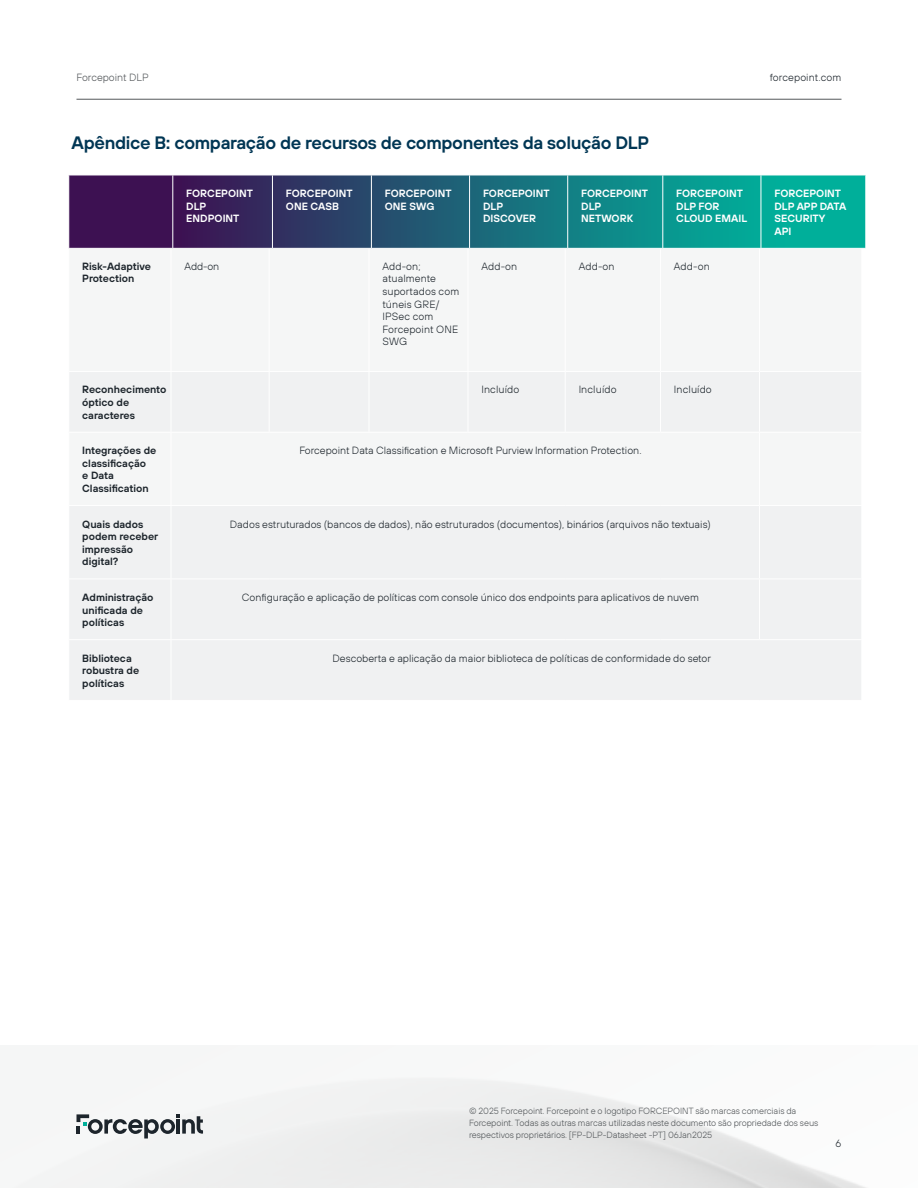
<style>
.page{position:relative;width:918px;height:1188px;background:#fff}
.page>*{position:absolute;margin:0;border:0;box-sizing:border-box;transform-origin:0 0}
.t1{font:600 18px "FP Sans";letter-spacing:-.02em;color:#003654}
.t2{font:300 10.5px/12.6px "FP Sans";color:#1d252c}
.t3{font:600 10.5px/12.6px "FP Sans";color:#1d252c}
.t4{font:600 10.5px/12.6px "FP Sans";color:#fff}
.t5{font:300 10.5px "FP Sans";color:#53575a}
.t6{font:300 9px/12px "FP Sans";letter-spacing:-.01em;color:#53575a}
</style>
<div class="page">
<svg style="left:14px;top:1078px;width:852px;height:110px;fill:#f0f1f1"></svg>
<div style="left:69px;top:372px;width:792px;height:328px;background:#f0f1f2"></div>
<hr style="left:171px;top:372px;width:1px;height:60px;background:#fff">
<hr style="left:269px;top:372px;width:1px;height:60px;background:#fff">
<hr style="left:369px;top:372px;width:1px;height:60px;background:#fff">
<hr style="left:468px;top:372px;width:1px;height:60px;background:#fff">
<hr style="left:565px;top:372px;width:1px;height:60px;background:#fff">
<hr style="left:660px;top:372px;width:1px;height:60px;background:#fff">
<hr style="left:759px;top:372px;width:1px;height:60px;background:#fff">
<hr style="left:68px;top:432px;width:103px;height:1px;background:#fff">
<hr style="left:171px;top:432px;width:98px;height:1px;background:#fff">
<hr style="left:171px;top:433px;width:1px;height:72px;background:#fff">
<hr style="left:269px;top:432px;width:100px;height:1px;background:#fff">
<hr style="left:369px;top:432px;width:99px;height:1px;background:#fff">
<hr style="left:468px;top:432px;width:97px;height:1px;background:#fff">
<hr style="left:565px;top:432px;width:95px;height:1px;background:#fff">
<hr style="left:660px;top:432px;width:99px;height:1px;background:#fff">
<hr style="left:759px;top:432px;width:103px;height:1px;background:#fff">
<hr style="left:759px;top:433px;width:1px;height:72px;background:#fff">
<hr style="left:171px;top:506px;width:1px;height:73px;background:#fff">
<hr style="left:759px;top:506px;width:1px;height:73px;background:#fff">
<hr style="left:171px;top:579px;width:1px;height:60px;background:#fff">
<hr style="left:759px;top:579px;width:1px;height:60px;background:#fff">
<hr style="left:171px;top:640px;width:1px;height:60px;background:#fff">
<hr style="left:68px;top:505px;width:103px;height:1px;background:#fff">
<hr style="left:68px;top:579px;width:103px;height:1px;background:#fff">
<hr style="left:68px;top:639px;width:103px;height:1px;background:#fff">
<hr style="left:171px;top:505px;width:98px;height:1px;background:#fff">
<hr style="left:269px;top:505px;width:100px;height:1px;background:#fff">
<hr style="left:369px;top:505px;width:99px;height:1px;background:#fff">
<hr style="left:468px;top:505px;width:97px;height:1px;background:#fff">
<hr style="left:565px;top:505px;width:95px;height:1px;background:#fff">
<hr style="left:660px;top:505px;width:99px;height:1px;background:#fff">
<hr style="left:759px;top:505px;width:103px;height:1px;background:#fff">
<hr style="left:171px;top:579px;width:98px;height:1px;background:#fff">
<hr style="left:269px;top:579px;width:100px;height:1px;background:#fff">
<hr style="left:369px;top:579px;width:99px;height:1px;background:#fff">
<hr style="left:468px;top:579px;width:97px;height:1px;background:#fff">
<hr style="left:565px;top:579px;width:95px;height:1px;background:#fff">
<hr style="left:660px;top:579px;width:99px;height:1px;background:#fff">
<hr style="left:759px;top:579px;width:103px;height:1px;background:#fff">
<hr style="left:171px;top:639px;width:98px;height:1px;background:#fff">
<hr style="left:269px;top:639px;width:100px;height:1px;background:#fff">
<hr style="left:369px;top:639px;width:99px;height:1px;background:#fff">
<hr style="left:468px;top:639px;width:97px;height:1px;background:#fff">
<hr style="left:565px;top:639px;width:95px;height:1px;background:#fff">
<hr style="left:660px;top:639px;width:99px;height:1px;background:#fff">
<hr style="left:759px;top:639px;width:103px;height:1px;background:#fff">
<svg style="left:69px;top:176px;width:796px;height:72px;background:#1e6277"></svg>
<hr style="left:172px;top:175px;width:1px;height:73px;background:#fff">
<hr style="left:272px;top:175px;width:1px;height:73px;background:#fff">
<hr style="left:371px;top:175px;width:1px;height:73px;background:#fff">
<hr style="left:469px;top:175px;width:1px;height:73px;background:#fff">
<hr style="left:567px;top:175px;width:1px;height:73px;background:#fff">
<hr style="left:662px;top:175px;width:1px;height:73px;background:#fff">
<hr style="left:761px;top:175px;width:1px;height:73px;background:#fff">
<svg style="left:76px;top:1114px;width:127px;height:25px"></svg>
<hr style="left:77px;top:99px;width:765px;height:1px;background:#53575a">
<p class="t5" style="left:76px;top:71px;width:74px">Forcepoint DLP</p>
<p class="t2" style="left:770px;top:71px;width:73px">forcepoint.com</p>
<h1 class="t1" style="left:72px;top:131px;width:579px">Apêndice B: comparação de recursos de componentes da solução DLP</h1>
<p class="t4" style="left:186px;top:187px;width:68px">FORCEPOINT<br>DLP<br>ENDPOINT</p>
<p class="t4" style="left:286px;top:187px;width:68px">FORCEPOINT<br>ONE CASB</p>
<p class="t4" style="left:385px;top:187px;width:68px">FORCEPOINT<br>ONE SWG</p>
<p class="t4" style="left:483px;top:187px;width:68px">FORCEPOINT<br>DLP<br>DISCOVER</p>
<p class="t4" style="left:581px;top:187px;width:68px">FORCEPOINT<br>DLP<br>NETWORK</p>
<p class="t4" style="left:676px;top:187px;width:72px">FORCEPOINT<br>DLP FOR<br>CLOUD EMAIL</p>
<p class="t4" style="left:774px;top:187px;width:73px">FORCEPOINT<br>DLP APP DATA<br>SECURITY<br>API</p>
<p class="t3" style="left:82px;top:259px;width:70px">Risk-Adaptive<br>Protection</p>
<p class="t2" style="left:184px;top:260px;width:36px">Add-on</p>
<p class="t2" style="left:382px;top:260px;width:78px">Add-on; atualmente suportados com túneis GRE/<br>IPSec com<br>Forcepoint ONE<br>SWG</p>
<p class="t2" style="left:481px;top:260px;width:37px">Add-on</p>
<p class="t2" style="left:579px;top:260px;width:37px">Add-on</p>
<p class="t2" style="left:674px;top:260px;width:37px">Add-on</p>
<p class="t3" style="left:82px;top:383px;width:86px">Reconhecimento óptico de caracteres</p>
<p class="t2" style="left:481px;top:383px;width:39px">Incluído</p>
<p class="t2" style="left:579px;top:383px;width:39px">Incluído</p>
<p class="t2" style="left:674px;top:383px;width:39px">Incluído</p>
<p class="t3" style="left:82px;top:444px;width:76px">Integrações de classificação<br>e Data<br>Classification</p>
<p class="t2" style="left:299px;top:444px;width:344px">Forcepoint Data Classification e Microsoft Purview Information Protection.</p>
<p class="t3" style="left:82px;top:517px;width:78px">Quais dados podem receber impressão digital?</p>
<p class="t2" style="left:230px;top:517px;width:483px">Dados estruturados (bancos de dados), não estruturados (documentos), binários (arquivos não textuais)</p>
<p class="t3" style="left:82px;top:591px;width:73px">Administração unificada de políticas</p>
<p class="t2" style="left:242px;top:591px;width:459px">Configuração e aplicação de políticas com console único dos endpoints para aplicativos de nuvem</p>
<p class="t3" style="left:82px;top:651px;width:59px">Biblioteca robustra de políticas</p>
<p class="t2" style="left:333px;top:652px;width:380px">Descoberta e aplicação da maior biblioteca de políticas de conformidade do setor</p>
<p class="t6" style="left:469px;top:1105px;width:351px">© 2025 Forcepoint. Forcepoint e o logotipo FORCEPOINT são marcas comerciais da<br>Forcepoint. Todas as outras marcas utilizadas neste documento são propriedade dos seus respectivos proprietários. [FP-DLP-Datasheet -PT] 06Jan2025</p>
<p class="t2" style="left:836px;top:1137px;width:7px">6</p>
</div>
